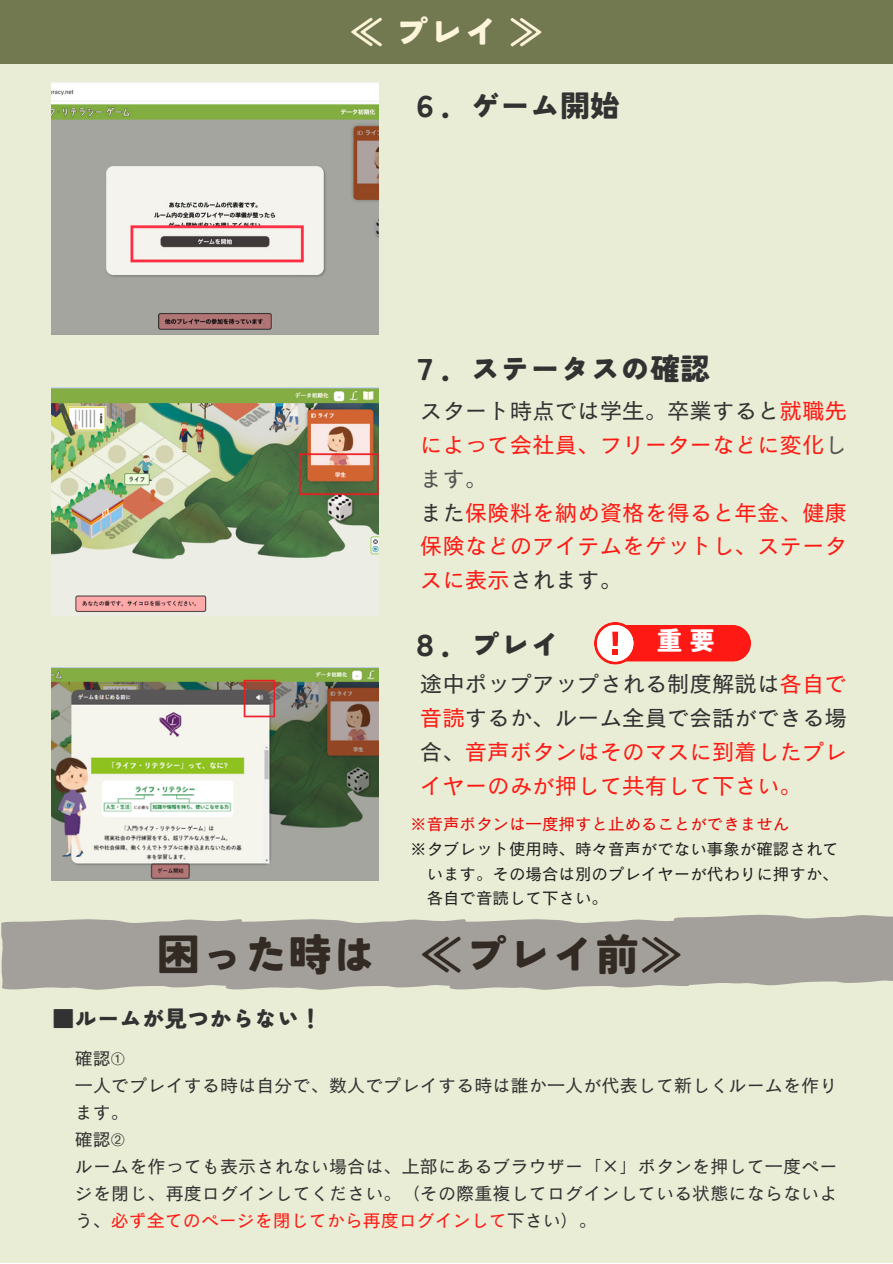
<style>
.page{position:relative;width:893px;height:1264px;background:#fff}
.page>*{position:absolute;margin:0;border:0;box-sizing:border-box;transform-origin:0 0}
.t1{font:900 43.8px "Tsunagi Gothic";color:#322a23}
.t2{font:900 34.95px "Tsunagi Gothic";color:#fef5da}
.t3{font:900 30px "Tsunagi Gothic";color:#323232}
.t4{font:900 25.5px "Tsunagi Gothic";color:#fff}
.t5{font:22.5px/33.8px "Canva Cezanne Pro N M";color:#ff1914;text-align:justify}
.t6{font:900 22.5px "Tsunagi Gothic";color:#323232}
.t7{font:18px/27px "Canva Cezanne Pro N M";letter-spacing:.01em;color:#323232}
.t8{font:16.5px "Canva Cezanne Pro N M";color:#202020}
.t9{font:16.5px "Canva Cezanne Pro N M";color:#ea0606}
.s1{color:#323232}
.s2{color:#545454}
.s3{font-family:"Free Serif"}
.s4{color:#ff1914}
</style>
<div class="page">
<div style="left:0;top:0;width:892px;height:1262px;background:#e9edd5"></div>
<img style="left:52px;top:83px;width:326px;height:252px">
<img style="left:52px;top:667px;width:326px;height:213px">
<div style="left:0;top:0;width:892px;height:63px;background:#727951"></div>
<hr style="left:613px;top:625px;width:124px;height:1px;background:#ff1914">
<svg style="left:594px;top:622px;width:42px;height:42px;background:#fbb4af"></svg>
<img style="left:52px;top:388px;width:326px;height:227px">
<svg style="left:1px;top:914px;width:891px;height:76px;background:#aba9a2"></svg>
<p class="t2" style="left:349px;top:14px;width:195px">≪ プレイ ≫</p>
<p class="t3" style="left:410px;top:90px;width:211px">６．ゲーム開始</p>
<p class="t3" style="left:410px;top:353px;width:301px">７．ステータスの確認</p>
<p class="t5" style="left:420px;top:394px;width:428px"><span class="s1">スタート時点では学生。卒業すると</span>就職先によって会社員、フリーターなどに変化<span class="s2">します。</span></p>
<p class="t5" style="left:420px;top:495px;width:428px"><span class="s1">また</span>保険料を納め資格を得ると年金、健康保険などのアイテムをゲットし、ステータスに表示<span class="s1">されます。</span></p>
<p class="t3" style="left:410px;top:629px;width:151px">８．プレイ</p>
<p class="t4" style="left:657px;top:627px;width:60px">重要</p>
<p class="t5" style="left:420px;top:667px;width:428px"><span class="s1">途中ポップアップされる制度解説は</span>各自で音読<span class="s1">するか、ルーム全員で会話ができる場合、</span>音声ボタンはそのマスに到着したプレイヤーのみが押して共有して下さい。</p>
<p class="t9" style="left:410px;top:815px;width:380px">※音声ボタンは一度押すと止めることができません</p>
<p class="t8" style="left:410px;top:840px;width:430px">※タブレット使用時、時々音声がでない事象が確認されて</p>
<p class="t8" style="left:426px;top:865px;width:413px">います。その場合は別のプレイヤーが代わりに押すか、</p>
<p class="t8" style="left:426px;top:889px;width:183px">各自で音読して下さい。</p>
<p class="t1" style="left:157px;top:932px;width:528px">困った時は ≪プレイ前≫</p>
<p class="t6" style="left:52px;top:1007px;width:271px">■ルームが見つからない！</p>
<p class="t7" style="left:75px;top:1044px;width:52px">確認<span class="s3">➀</span></p>
<p class="t7" style="left:75px;top:1071px;width:764px">一人でプレイする時は自分で、数人でプレイする時は誰か一人が代表して新しくルームを作ります。</p>
<p class="t7" style="left:75px;top:1125px;width:52px">確認<span class="s3">➁</span></p>
<p class="t7" style="left:75px;top:1152px;width:764px;text-align:justify">ルームを作っても表示されない場合は、上部にあるブラウザー「×」ボタンを押して一度ページを閉じ、再度ログインしてください。（その際重複してログインしている状態にならないよう、<span class="s4">必ず全てのページを閉じてから再度ログインして</span>下さい）。</p>
</div>
